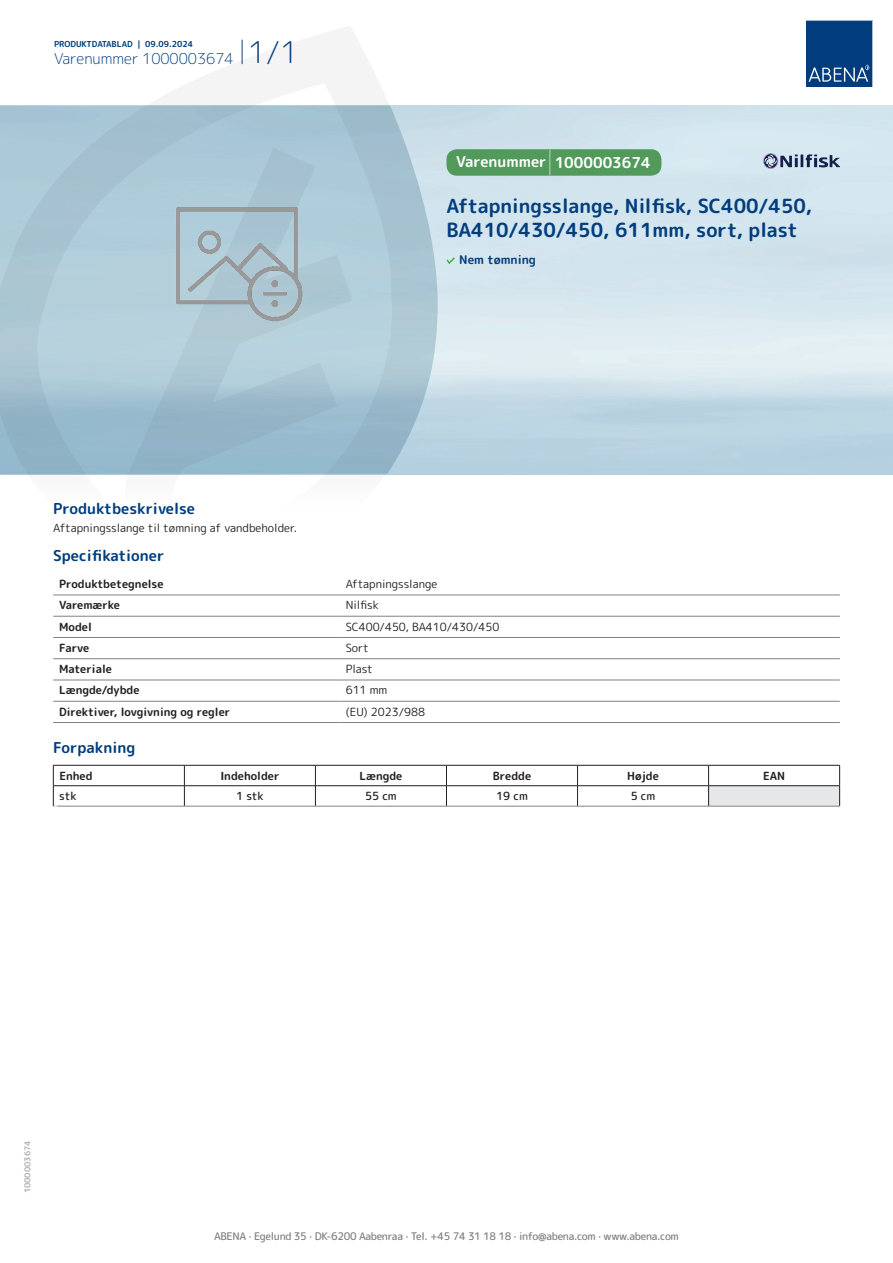
<style>
.page{position:relative;width:893px;height:1263px;background:#fff}
.page>*{position:absolute;margin:0;border:0;box-sizing:border-box;transform-origin:0 0}
.t1{font:700 19.5px/24px "Rounded Mplus 1 c";color:#013d7d}
.t2{font:700 15px "Rounded Mplus 1 c";color:#013d7d}
.t3{font:300 15px "Rounded Mplus 1 c";color:#013d7d}
.t4{font:700 15px "Rounded Mplus 1 c";color:#fff}
.t5{font:700 12px "Rounded Mplus 1 c";color:#013d7d}
.t6{font:700 11.25px "Rounded Mplus 1 c";color:#231f20}
.t7{font:11.25px "Rounded Mplus 1 c";color:#231f20}
.t8{font:500 11.25px "Rounded Mplus 1 c";color:#231f20}
.t9{font:500 10.5px "Rounded Mplus 1 c";letter-spacing:-.03em;color:#808285}
.t10{font:700 10.5px "Rounded Mplus 1 c";color:#fff}
.t11{font:700 8.25px "Rounded Mplus 1 c";color:#013d7d}
.t12{font:700 8.25px "Rounded Mplus 1 c";color:#b2b3b7}
.s1{font-size:30px}
.s2{font-size:25.5px}
</style>
<div class="page">
<svg style="left:0;top:26px;width:439px;height:569px"></svg>
<svg style="left:0;top:106px;width:438px;height:368px;background:#a4c2d1"></svg>
<svg style="left:242px;top:40px;width:1px;height:24px"></svg>
<svg style="left:806px;top:20px;width:67px;height:67px;background:#144b86"></svg>
<img style="left:101px;top:127px;width:276px;height:275px">
<hr style="left:53px;top:595px;width:287px;height:1px;background:#808285">
<hr style="left:340px;top:595px;width:500px;height:1px;background:#808285">
<hr style="left:53px;top:616px;width:287px;height:1px;background:#808285">
<hr style="left:340px;top:616px;width:500px;height:1px;background:#808285">
<hr style="left:53px;top:637px;width:287px;height:1px;background:#808285">
<hr style="left:340px;top:637px;width:500px;height:1px;background:#808285">
<hr style="left:53px;top:658px;width:287px;height:1px;background:#808285">
<hr style="left:340px;top:658px;width:500px;height:1px;background:#808285">
<hr style="left:53px;top:680px;width:287px;height:1px;background:#808285">
<hr style="left:340px;top:680px;width:500px;height:1px;background:#808285">
<hr style="left:53px;top:701px;width:287px;height:1px;background:#808285">
<hr style="left:340px;top:701px;width:500px;height:1px;background:#808285">
<hr style="left:53px;top:722px;width:287px;height:1px;background:#808285">
<hr style="left:340px;top:722px;width:500px;height:1px;background:#808285">
<div style="left:709px;top:786px;width:131px;height:20px;background:#e6e7e9"></div>
<hr style="left:53px;top:765px;width:131px;height:1px;background:#231f20">
<hr style="left:184px;top:765px;width:131px;height:1px;background:#231f20">
<hr style="left:315px;top:765px;width:131px;height:1px;background:#231f20">
<hr style="left:446px;top:765px;width:131px;height:1px;background:#231f20">
<hr style="left:577px;top:765px;width:132px;height:1px;background:#231f20">
<hr style="left:709px;top:765px;width:131px;height:1px;background:#231f20">
<hr style="left:53px;top:785px;width:131px;height:1px;background:#231f20">
<svg style="left:53px;top:765px;width:1px;height:41px"></svg>
<hr style="left:184px;top:785px;width:131px;height:1px;background:#231f20">
<svg style="left:184px;top:765px;width:1px;height:41px"></svg>
<hr style="left:315px;top:785px;width:131px;height:1px;background:#231f20">
<svg style="left:315px;top:765px;width:1px;height:41px"></svg>
<hr style="left:446px;top:785px;width:131px;height:1px;background:#231f20">
<svg style="left:446px;top:765px;width:1px;height:41px"></svg>
<hr style="left:577px;top:785px;width:132px;height:1px;background:#231f20">
<svg style="left:577px;top:765px;width:1px;height:41px"></svg>
<hr style="left:709px;top:785px;width:131px;height:1px;background:#231f20">
<svg style="left:708px;top:765px;width:1px;height:41px"></svg>
<svg style="left:839px;top:765px;width:1px;height:41px"></svg>
<hr style="left:53px;top:806px;width:131px;height:1px;background:#808285">
<hr style="left:184px;top:806px;width:131px;height:1px;background:#808285">
<hr style="left:315px;top:806px;width:131px;height:1px;background:#808285">
<hr style="left:446px;top:806px;width:131px;height:1px;background:#808285">
<hr style="left:577px;top:806px;width:132px;height:1px;background:#808285">
<hr style="left:709px;top:806px;width:131px;height:1px;background:#808285">
<svg style="left:446px;top:257px;width:9px;height:7px"></svg>
<div style="left:446px;top:149px;width:215px;height:27px;background:#52995c;border-radius:10px"></div>
<img style="left:763px;top:153px;width:77px;height:16px">
<p class="t11" style="left:54px;top:38px;width:141px">PRODUKTDATABLAD | 09.09.2024</p>
<h2 class="t3" style="left:54px;top:48px;width:246px">Varenummer 1000003674 <span class="s1">1/1</span></h2>
<h2 class="t4" style="left:456px;top:152px;width:196px">Varenummer <span class="s2">|</span> 1000003674</h2>
<h1 class="t1" style="left:446px;top:194px;width:367px">Aftapningsslange, Nilfisk, SC400/450,<br>BA410/430/450, 611mm, sort, plast</h1>
<p class="t5" style="left:459px;top:251px;width:78px">Nem tømning</p>
<h2 class="t2" style="left:53px;top:498px;width:143px">Produktbeskrivelse</h2>
<p class="t7" style="left:53px;top:520px;width:245px">Aftapningsslange til tømning af vandbeholder.</p>
<h2 class="t2" style="left:53px;top:545px;width:113px">Specifikationer</h2>
<p class="t6" style="left:59px;top:576px;width:106px">Produktbetegnelse</p>
<p class="t7" style="left:346px;top:576px;width:93px">Aftapningsslange</p>
<p class="t6" style="left:59px;top:597px;width:62px">Varemærke</p>
<p class="t7" style="left:346px;top:597px;width:34px">Nilfisk</p>
<p class="t6" style="left:59px;top:618px;width:34px">Model</p>
<p class="t7" style="left:346px;top:618px;width:155px">SC400/450, BA410/430/450</p>
<p class="t6" style="left:59px;top:640px;width:32px">Farve</p>
<p class="t7" style="left:346px;top:640px;width:25px">Sort</p>
<p class="t6" style="left:59px;top:661px;width:54px">Materiale</p>
<p class="t7" style="left:346px;top:661px;width:29px">Plast</p>
<p class="t6" style="left:59px;top:682px;width:82px">Længde/dybde</p>
<p class="t7" style="left:346px;top:682px;width:43px">611 mm</p>
<p class="t6" style="left:59px;top:704px;width:173px">Direktiver, lovgivning og regler</p>
<p class="t7" style="left:346px;top:704px;width:81px">(EU) 2023/988</p>
<h2 class="t2" style="left:53px;top:737px;width:84px">Forpakning</h2>
<p class="t6" style="left:59px;top:768px;width:35px">Enhed</p>
<p class="t6" style="left:220px;top:768px;width:61px">Indeholder</p>
<p class="t6" style="left:359px;top:768px;width:44px">Længde</p>
<p class="t6" style="left:493px;top:768px;width:40px">Bredde</p>
<p class="t6" style="left:627px;top:768px;width:33px">Højde</p>
<p class="t6" style="left:763px;top:768px;width:24px">EAN</p>
<p class="t8" style="left:59px;top:788px;width:19px">stk</p>
<p class="t8" style="left:236px;top:788px;width:29px">1 stk</p>
<p class="t8" style="left:365px;top:788px;width:33px">55 cm</p>
<p class="t8" style="left:496px;top:788px;width:33px">19 cm</p>
<p class="t8" style="left:631px;top:788px;width:26px">5 cm</p>
<p class="t10" style="left:53px;top:801px;width:7px">*</p>
<p class="t12" style="left:22px;top:1193px;width:54px;rotate:-90deg">1000003674</p>
<p class="t9" style="left:214px;top:1229px;width:466px">ABENA · Egelund 35 · DK-6200 Aabenraa · Tel. +45 74 31 18 18 · info@abena.com · www.abena.com</p>
</div>
